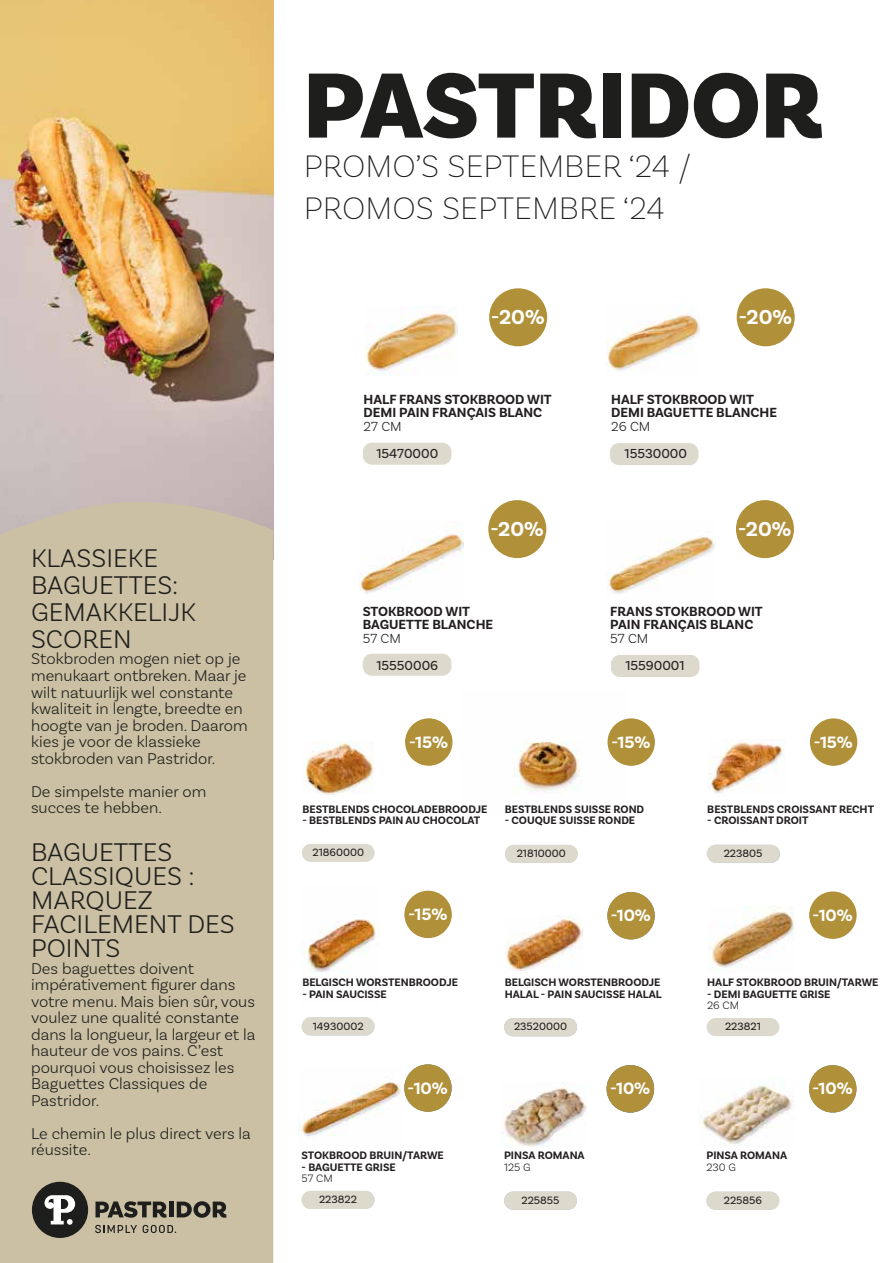
<style>
.page{position:relative;width:893px;height:1263px;background:#fff}
.page>*{position:absolute;margin:0;border:0;box-sizing:border-box;transform-origin:0 0}
.t1{font:900 97.05px "Basic Sans";color:#1e1e1c}
.t2{font:200 33px/42.3px "Basic Sans";color:#1e1e1c}
.t3{font:300 27px/24px "Basic Sans";color:#1e1e1c}
.t4{font:700 21.3px "Basic Sans";color:#fff}
.t5{font:700 17.4px "Basic Sans";color:#fff}
.t6{font:300 16.5px/16.5px "Basic Sans";color:#1e1e1c}
.t7{font:700 13.95px/13.6px "Basic Sans";color:#231f20}
.t8{font:300 13.95px "Basic Sans";color:#231f20}
.t9{font:13.65px "Basic Sans";color:#231f20}
.t10{font:700 11.4px/11.2px "Basic Sans";color:#231f20}
.t11{font:300 11.4px "Basic Sans";color:#231f20}
.t12{font:11.25px "Basic Sans";color:#231f20}
</style>
<div class="page">
<div style="left:488px;top:500px;width:58px;height:58px;background:#b09039;border-radius:50%"></div>
<div style="left:736px;top:500px;width:58px;height:58px;background:#b09039;border-radius:50%"></div>
<img style="left:302px;top:919px;width:77px;height:54px">
<img style="left:512px;top:741px;width:114px;height:53px">
<img style="left:0;top:0;width:273px;height:502px">
<div style="left:0;top:502px;width:273px;height:761px;background:#cbc0a3"></div>
<img style="left:365px;top:307px;width:92px;height:69px">
<div style="left:489px;top:288px;width:58px;height:58px;background:#b09039;border-radius:50%"></div>
<img style="left:359px;top:524px;width:104px;height:70px">
<div style="left:363px;top:654px;width:88px;height:22px;background:#ddd9cd;border-radius:9px"></div>
<div style="left:363px;top:443px;width:88px;height:22px;background:#ddd9cd;border-radius:9px"></div>
<img style="left:607px;top:312px;width:92px;height:59px">
<div style="left:737px;top:288px;width:58px;height:58px;background:#b09039;border-radius:50%"></div>
<img style="left:607px;top:536px;width:109px;height:58px">
<div style="left:610px;top:443px;width:88px;height:22px;background:#ddd9cd;border-radius:9px"></div>
<div style="left:611px;top:655px;width:88px;height:22px;background:#ddd9cd;border-radius:9px"></div>
<img style="left:501px;top:1086px;width:85px;height:60px">
<img style="left:506px;top:915px;width:77px;height:56px">
<img style="left:708px;top:907px;width:86px;height:66px">
<img style="left:698px;top:1076px;width:95px;height:68px">
<div style="left:706px;top:1192px;width:73px;height:18px;background:#ddd9cd;border-radius:9px"></div>
<div style="left:809px;top:1065px;width:47px;height:47px;background:#b09039;border-radius:50%"></div>
<svg style="left:95px;top:1225px;width:42px;height:8px"></svg>
<svg style="left:143px;top:1225px;width:33px;height:8px"></svg>
<hr style="left:169px;top:1201px;width:4px;height:16px;background:#1e1e1c">
<svg style="left:177px;top:1201px;width:49px;height:17px"></svg>
<svg style="left:96px;top:1201px;width:71px;height:17px"></svg>
<div style="left:32px;top:1182px;width:56px;height:56px;background:#1e1e1c;border-radius:50%"></div>
<svg style="left:45px;top:1195px;width:30px;height:30px"></svg>
<div style="left:607px;top:718px;width:48px;height:48px;background:#b09039;border-radius:50%"></div>
<img style="left:708px;top:739px;width:77px;height:54px">
<div style="left:707px;top:845px;width:73px;height:18px;background:#cdd4d3;border-radius:9px"></div>
<div style="left:810px;top:718px;width:47px;height:48px;background:#b09039;border-radius:50%"></div>
<div style="left:707px;top:1018px;width:72px;height:18px;background:#ddd9cd;border-radius:9px"></div>
<div style="left:809px;top:891px;width:48px;height:48px;background:#b09039;border-radius:50%"></div>
<div style="left:707px;top:844px;width:72px;height:19px;background:#ddd9cd;border-radius:9px"></div>
<img style="left:299px;top:1082px;width:106px;height:54px">
<div style="left:302px;top:1191px;width:72px;height:18px;background:#ddd9cd;border-radius:9px"></div>
<div style="left:404px;top:1064px;width:48px;height:48px;background:#b09039;border-radius:50%"></div>
<div style="left:607px;top:892px;width:48px;height:47px;background:#b09039;border-radius:50%"></div>
<div style="left:504px;top:1191px;width:73px;height:19px;background:#ddd9cd;border-radius:9px"></div>
<div style="left:607px;top:1065px;width:47px;height:47px;background:#b09039;border-radius:50%"></div>
<div style="left:504px;top:1018px;width:73px;height:18px;background:#ddd9cd;border-radius:9px"></div>
<div style="left:405px;top:718px;width:47px;height:48px;background:#b09039;border-radius:50%"></div>
<img style="left:304px;top:741px;width:70px;height:53px">
<div style="left:302px;top:1017px;width:73px;height:18px;background:#ddd9cd;border-radius:9px"></div>
<div style="left:404px;top:891px;width:48px;height:47px;background:#b09039;border-radius:50%"></div>
<div style="left:302px;top:844px;width:73px;height:18px;background:#ddd9cd;border-radius:9px"></div>
<div style="left:505px;top:845px;width:73px;height:18px;background:#ddd9cd;border-radius:9px"></div>
<h3 class="t3" style="left:31px;top:544px;width:166px;line-height:27px">KLASSIEKE<br>BAGUETTES:<br>GEMAKKELIJK<br>SCOREN</h3>
<p class="t6" style="left:31px;top:650px;width:218px">Stokbroden mogen niet op je menukaart ontbreken. Maar je wilt natuurlijk wel constante kwaliteit in lengte, breedte en hoogte van je broden. Daarom kies je voor de klassieke stokbroden van Pastridor.</p>
<p class="t6" style="left:31px;top:782px;width:177px">De simpelste manier om succes te hebben.</p>
<h3 class="t3" style="left:31px;top:840px;width:205px">BAGUETTES<br>CLASSIQUES :<br>MARQUEZ<br>FACILEMENT DES<br>POINTS</h3>
<p class="t6" style="left:31px;top:959px;width:226px">Des baguettes doivent impérativement figurer dans votre menu. Mais bien sûr, vous voulez une qualité constante dans la longueur, la largeur et la hauteur de vos pains. C’est pourquoi vous choisissez les<br>Baguettes Classiques de<br>Pastridor.</p>
<p class="t6" style="left:31px;top:1124px;width:221px">Le chemin le plus direct vers la réussite.</p>
<h1 class="t1" style="left:303px;top:46px;width:522px">PASTRIDOR</h1>
<h2 class="t2" style="left:304px;top:144px;width:389px">PROMO’S SEPTEMBER ‘24 /<br>PROMOS SEPTEMBRE ‘24</h2>
<p class="t4" style="left:491px;top:304px;width:55px">-20%</p>
<p class="t4" style="left:739px;top:304px;width:55px">-20%</p>
<p class="t7" style="left:364px;top:392px;width:190px">HALF FRANS STOKBROOD WIT<br>DEMI PAIN FRANÇAIS BLANC</p>
<p class="t8" style="left:364px;top:418px;width:40px">27 CM</p>
<p class="t9" style="left:382px;top:445px;width:25px">790</p>
<p class="t9" style="left:377px;top:445px;width:63px">15470000</p>
<p class="t7" style="left:611px;top:392px;width:167px">HALF STOKBROOD WIT<br>DEMI BAGUETTE BLANCHE</p>
<p class="t8" style="left:611px;top:418px;width:41px">26 CM</p>
<p class="t9" style="left:629px;top:445px;width:25px">790</p>
<p class="t9" style="left:625px;top:445px;width:62px">16840001</p>
<p class="t9" style="left:630px;top:445px;width:25px">553</p>
<p class="t9" style="left:678px;top:445px;width:10px">0</p>
<p class="t4" style="left:490px;top:516px;width:55px">-20%</p>
<p class="t4" style="left:738px;top:516px;width:55px">-20%</p>
<p class="t7" style="left:363px;top:604px;width:132px">STOKBROOD WIT<br>BAGUETTE BLANCHE</p>
<p class="t8" style="left:363px;top:630px;width:40px">57 CM</p>
<p class="t9" style="left:376px;top:657px;width:63px">15550006</p>
<p class="t9" style="left:384px;top:657px;width:48px">225855</p>
<p class="t7" style="left:610px;top:604px;width:154px">FRANS STOKBROOD WIT<br>PAIN FRANÇAIS BLANC</p>
<p class="t8" style="left:610px;top:630px;width:40px">57 CM</p>
<p class="t9" style="left:631px;top:657px;width:48px">225386</p>
<p class="t9" style="left:625px;top:657px;width:61px">15590001</p>
<p class="t9" style="left:655px;top:657px;width:25px">855</p>
<p class="t5" style="left:409px;top:731px;width:40px">-15%</p>
<p class="t5" style="left:611px;top:731px;width:40px">-15%</p>
<p class="t5" style="left:814px;top:731px;width:40px">-15%</p>
<p class="t10" style="left:302px;top:803px;width:186px">BESTBLENDS CHOCOLADEBROODJE</p>
<p class="t10" style="left:302px;top:814px;width:179px">- BESTBLENDS PAIN AU CHOCOLAT</p>
<p class="t12" style="left:317px;top:847px;width:21px">790</p>
<p class="t10" style="left:505px;top:803px;width:141px">BESTBLENDS SUISSE ROND</p>
<p class="t10" style="left:505px;top:815px;width:132px">- COUQUE SUISSE RONDE</p>
<p class="t12" style="left:520px;top:847px;width:21px">790</p>
<p class="t12" style="left:312px;top:845px;width:53px">21860000</p>
<p class="t12" style="left:517px;top:847px;width:51px">21810000</p>
<p class="t12" style="left:314px;top:846px;width:51px">16840001</p>
<p class="t12" style="left:516px;top:846px;width:51px">16 40001</p>
<p class="t10" style="left:707px;top:803px;width:168px">BESTBLENDS CROISSANT RECHT</p>
<p class="t10" style="left:707px;top:815px;width:103px">- CROISSANT DROIT</p>
<p class="t12" style="left:718px;top:847px;width:53px">17900 00</p>
<p class="t12" style="left:724px;top:846px;width:40px">223805</p>
<p class="t5" style="left:408px;top:904px;width:40px">-15%</p>
<p class="t5" style="left:611px;top:905px;width:42px">-10%</p>
<p class="t5" style="left:624px;top:905px;width:12px">5</p>
<p class="t5" style="left:812px;top:904px;width:42px">-10%</p>
<p class="t10" style="left:302px;top:977px;width:157px">BELGISCH WORSTENBROODJE</p>
<p class="t10" style="left:302px;top:988px;width:86px">- PAIN SAUCISSE</p>
<p class="t10" style="left:505px;top:977px;width:159px">BELGISCH WORSTENBROODJE<br>HALAL - PAIN SAUCISSE HALAL</p>
<p class="t12" style="left:313px;top:1019px;width:52px">14930002</p>
<p class="t12" style="left:318px;top:1019px;width:21px">684</p>
<p class="t12" style="left:319px;top:1020px;width:45px">2253861</p>
<p class="t12" style="left:515px;top:1020px;width:39px">179000</p>
<p class="t12" style="left:317px;top:1020px;width:49px">7 08550</p>
<p class="t12" style="left:520px;top:1020px;width:47px">6848551</p>
<p class="t12" style="left:521px;top:1020px;width:40px">225386</p>
<p class="t12" style="left:514px;top:1020px;width:55px">23520000</p>
<p class="t10" style="left:707px;top:977px;width:173px">HALF STOKBROOD BRUIN/TARWE</p>
<p class="t10" style="left:707px;top:988px;width:125px">- DEMI BAGUETTE GRISE</p>
<p class="t11" style="left:707px;top:998px;width:34px">26 CM</p>
<p class="t12" style="left:722px;top:1020px;width:21px">790</p>
<p class="t12" style="left:725px;top:1020px;width:46px">2238210</p>
<p class="t12" style="left:718px;top:1020px;width:51px">16840001</p>
<p class="t5" style="left:408px;top:1077px;width:42px">-10%</p>
<p class="t5" style="left:421px;top:1077px;width:12px">5</p>
<p class="t5" style="left:610px;top:1078px;width:42px">-10%</p>
<p class="t5" style="left:608px;top:1078px;width:43px">-25%</p>
<p class="t5" style="left:812px;top:1078px;width:42px">-10%</p>
<p class="t5" style="left:826px;top:1078px;width:12px">5</p>
<p class="t10" style="left:302px;top:1150px;width:144px">STOKBROOD BRUIN/TARWE</p>
<p class="t10" style="left:302px;top:1161px;width:96px">- BAGUETTE GRISE</p>
<p class="t11" style="left:302px;top:1171px;width:33px">57 CM</p>
<p class="t12" style="left:338px;top:1193px;width:21px">386</p>
<p class="t12" style="left:319px;top:1193px;width:39px">223822</p>
<p class="t12" style="left:332px;top:1193px;width:27px">5 55</p>
<p class="t10" style="left:504px;top:1150px;width:82px">PINSA ROMANA</p>
<p class="t11" style="left:504px;top:1160px;width:28px">125 G</p>
<p class="t12" style="left:540px;top:1193px;width:21px">386</p>
<p class="t12" style="left:521px;top:1193px;width:39px">225855</p>
<p class="t10" style="left:706px;top:1150px;width:82px">PINSA ROMANA</p>
<p class="t11" style="left:706px;top:1160px;width:31px">230 G</p>
<p class="t12" style="left:724px;top:1193px;width:40px">225856</p>
<p class="t12" style="left:756px;top:1193px;width:8px">5</p>
</div>
